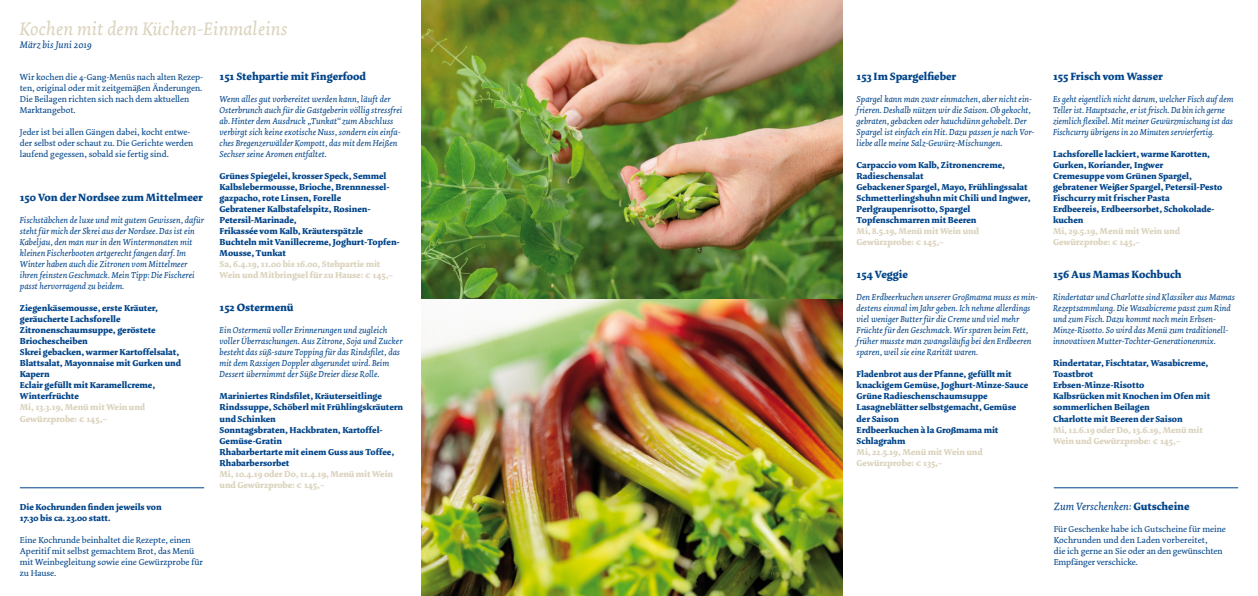
<style>
.page{position:relative;width:1258px;height:596px;background:#fff}
.page>*{position:absolute;margin:0;border:0;box-sizing:border-box;transform-origin:0 0}
.t1{font:italic 19px "Dolly";letter-spacing:.01em;color:#dbd3bd}
.subs{font:700 11px "Dolly";color:#004489}
.subs-2{font:italic 11px "Dolly";color:#004489}
.t2{font:italic 10px "Dolly";letter-spacing:.01em;color:#004489}
.copy{font:italic 9px/11px "Dolly";color:#004489}
.Speisen{font:700 9px/11px "Dolly";color:#004489}
.t3{font:9px/11px "Dolly";color:#004489}
.TERMINE{font:700 9px/11px "Dolly";letter-spacing:-.005em;color:#dbd3bd}
.s1{font-weight:700;font-style:normal}
</style>
<div class="page">
<img style="left:421px;top:0;width:421px;height:595px">
<hr style="left:20px;top:487px;width:184px;height:1px;background:#004489">
<hr style="left:1053px;top:487px;width:184px;height:1px;background:#004489">
<p class="t1" style="left:20px;top:17px;width:269px">Kochen mit dem Küchen-Einmaleins</p>
<p class="t2" style="left:20px;top:38px;width:74px">März bis Juni 2019</p>
<p class="t3" style="left:20px;top:72px;width:185px">Wir kochen die 4-Gang-Menüs nach alten Rezep&shy;ten, original oder mit zeitgemäßen Änderungen.</p>
<p class="t3" style="left:20px;top:94px;width:171px">Die Beilagen richten sich nach dem aktuellen<br>Marktangebot.</p>
<p class="t3" style="left:20px;top:127px;width:175px">Jeder ist bei allen Gängen dabei, kocht entwe&shy;der selbst oder schaut zu. Die Gerichte werden laufend gegessen, sobald sie fertig sind.</p>
<p class="subs" style="left:20px;top:191px;width:184px">150 Von der Nordsee zum Mittelmeer</p>
<p class="copy" style="left:20px;top:215px;width:186px">Fischstäbchen de luxe und mit gutem Gewissen, dafür steht für mich der Skrei aus der Nordsee. Das ist ein Kabeljau, den man nur in den Wintermonaten mit kleinen Fischerbooten artgerecht fangen darf. Im Winter haben auch die Zitronen vom Mittelmeer ihren feinsten Geschmack. Mein Tipp: Die Fischerei passt hervorragend zu beidem.</p>
<p class="Speisen" style="left:20px;top:303px;width:140px">Ziegenkäsemousse, erste Kräuter, geräucherte Lachsforelle</p>
<p class="Speisen" style="left:20px;top:325px;width:137px">Zitronenschaumsuppe, geröstete<br>Briochescheiben</p>
<p class="Speisen" style="left:20px;top:347px;width:163px">Skrei gebacken, warmer Kartoffelsalat,<br>Blattsalat, Mayonnaise mit Gurken und<br>Kapern</p>
<p class="Speisen" style="left:20px;top:380px;width:137px">Eclair gefüllt mit Karamellcreme,<br>Winterfrüchte</p>
<p class="TERMINE" style="left:20px;top:402px;width:127px">Mi, 13.3.19, Menü mit Wein und<br>Gewürzprobe: € 145,–</p>
<p class="subs" style="left:219px;top:70px;width:148px">151 Stehpartie mit Fingerfood</p>
<p class="copy" style="left:219px;top:94px;width:184px">Wenn alles gut vorbereitet werden kann, läuft der Osterbrunch auch für die Gastgeberin völlig stressfrei ab. Hinter dem Ausdruck „Tunkat“ zum Abschluss verbirgt sich keine exotische Nuss, sondern ein einfa&shy;ches Bregenzerwälder Kompott, das mit dem Heißen Sechser seine Aromen entfaltet.</p>
<p class="Speisen" style="left:219px;top:171px;width:168px">Grünes Spiegelei, krosser Speck, Semmel</p>
<p class="Speisen" style="left:219px;top:182px;width:172px">Kalbslebermousse, Brioche, Brennnessel&shy;gazpacho, rote Linsen, Forelle</p>
<p class="Speisen" style="left:219px;top:204px;width:152px">Gebratener Kalbstafelspitz, Rosinen-<br>Petersil-Marinade,</p>
<p class="Speisen" style="left:219px;top:226px;width:145px">Frikassée vom Kalb, Kräuterspätzle</p>
<p class="Speisen" style="left:219px;top:237px;width:182px">Buchteln mit Vanillecreme, Joghurt-Topfen-<br>Mousse, Tunkat</p>
<p class="TERMINE" style="left:219px;top:259px;width:175px">Sa, 6.4.19, 11.00 bis 16.00, Stehpartie mit<br>Wein und Mitbringsel für zu Hause: € 145,–</p>
<p class="subs" style="left:219px;top:301px;width:76px">152 Ostermenü</p>
<p class="copy" style="left:219px;top:325px;width:184px">Ein Ostermenü voller Erinnerungen und zugleich voller Überraschungen. Aus Zitrone, Soja und Zucker besteht das süß-saure Topping für das Rindsfilet, das mit dem Rassigen Doppler abgerundet wird. Beim Dessert übernimmt der Süße Dreier diese Rolle.</p>
<p class="Speisen" style="left:219px;top:391px;width:164px">Mariniertes Rindsfilet, Kräuterseitlinge</p>
<p class="Speisen" style="left:219px;top:402px;width:185px">Rindssuppe, Schöberl mit Frühlingskräutern und Schinken</p>
<p class="Speisen" style="left:219px;top:424px;width:165px">Sonntagsbraten, Hackbraten, Kartoffel-<br>Gemüse-Gratin</p>
<p class="Speisen" style="left:219px;top:446px;width:176px">Rhabarbertarte mit einem Guss aus Toffee,<br>Rhabarbersorbet</p>
<p class="TERMINE" style="left:219px;top:468px;width:175px">Mi, 10.4.19 oder Do, 11.4.19, Menü mit Wein und Gewürzprobe: € 145,–</p>
<p class="subs" style="left:856px;top:70px;width:101px">153 Im Spargelfieber</p>
<p class="copy" style="left:856px;top:94px;width:179px">Spargel kann man zwar einmachen, aber nicht ein&shy;frieren. Deshalb nützen wir die Saison. Ob gekocht, gebraten, gebacken oder hauchdünn gehobelt. Der Spargel ist einfach ein Hit. Dazu passen je nach Vor&shy;liebe alle meine Salz-Gewürz-Mischungen.</p>
<p class="Speisen" style="left:856px;top:160px;width:150px">Carpaccio vom Kalb, Zitronencreme,<br>Radieschensalat</p>
<p class="Speisen" style="left:856px;top:182px;width:172px">Gebackener Spargel, Mayo, Frühlingssalat</p>
<p class="Speisen" style="left:856px;top:193px;width:175px">Schmetterlingshuhn mit Chili und Ingwer,<br>Perlgraupenrisotto, Spargel</p>
<p class="Speisen" style="left:856px;top:215px;width:121px">Topfenschmarren mit Beeren</p>
<p class="TERMINE" style="left:856px;top:226px;width:124px">Mi, 8.5.19, Menü mit Wein und<br>Gewürzprobe: € 145,–</p>
<p class="subs" style="left:856px;top:268px;width:53px">154 Veggie</p>
<p class="copy" style="left:856px;top:292px;width:183px">Den Erdbeerkuchen unserer Großmama muss es min&shy;destens einmal im Jahr geben. Ich nehme allerdings viel weniger Butter für die Creme und viel mehr Früchte für den Geschmack. Wir sparen beim Fett, früher musste man zwangsläufig bei den Erdbeeren sparen, weil sie eine Rarität waren.</p>
<p class="Speisen" style="left:856px;top:369px;width:173px">Fladenbrot aus der Pfanne, gefüllt mit knackigem Gemüse, Joghurt-Minze-Sauce</p>
<p class="Speisen" style="left:856px;top:391px;width:132px">Grüne Radieschenschaumsuppe</p>
<p class="Speisen" style="left:856px;top:402px;width:161px">Lasagneblätter selbstgemacht, Gemüse der Saison</p>
<p class="Speisen" style="left:856px;top:424px;width:143px">Erdbeerkuchen à la Großmama mit<br>Schlagrahm</p>
<p class="TERMINE" style="left:856px;top:446px;width:128px">Mi, 22.5.19, Menü mit Wein und<br>Gewürzprobe: € 135,–</p>
<p class="subs" style="left:1052px;top:70px;width:111px">155 Frisch vom Wasser</p>
<p class="copy" style="left:1052px;top:94px;width:182px">Es geht eigentlich nicht darum, welcher Fisch auf dem Teller ist. Hauptsache, er ist frisch. Da bin ich gerne ziemlich flexibel. Mit meiner Gewürzmischung ist das Fischcurry übrigens in 20 Minuten servierfertig.</p>
<p class="Speisen" style="left:1052px;top:149px;width:158px">Lachsforelle lackiert, warme Karotten,<br>Gurken, Koriander, Ingwer</p>
<p class="Speisen" style="left:1052px;top:171px;width:171px">Cremesuppe vom Grünen Spargel, gebratener Weißer Spargel, Petersil-Pesto</p>
<p class="Speisen" style="left:1052px;top:193px;width:118px">Fischcurry mit frischer Pasta</p>
<p class="Speisen" style="left:1052px;top:204px;width:163px">Erdbeereis, Erdbeersorbet, Schokolade&shy;kuchen</p>
<p class="TERMINE" style="left:1052px;top:226px;width:128px">Mi, 29.5.19, Menü mit Wein und<br>Gewürzprobe: € 145,–</p>
<p class="subs" style="left:1052px;top:268px;width:130px">156 Aus Mamas Kochbuch</p>
<p class="copy" style="left:1052px;top:292px;width:183px">Rindertatar und Charlotte sind Klassiker aus Mamas Rezeptsammlung. Die Wasabicreme passt zum Rind und zum Fisch. Dazu kommt noch mein Erbsen-Minze-Risotto. So wird das Menü zum traditionell&shy;innovativen Mutter-Tochter-Generationenmix.</p>
<p class="Speisen" style="left:1052px;top:358px;width:157px">Rindertatar, Fischtatar, Wasabicreme,<br>Toastbrot</p>
<p class="Speisen" style="left:1052px;top:380px;width:93px">Erbsen-Minze-Risotto</p>
<p class="Speisen" style="left:1052px;top:391px;width:159px">Kalbsrücken mit Knochen im Ofen mit sommerlichen Beilagen</p>
<p class="Speisen" style="left:1052px;top:413px;width:131px">Charlotte mit Beeren der Saison</p>
<p class="TERMINE" style="left:1052px;top:424px;width:151px">Mi, 12.6.19 oder Do, 13.6.19, Menü mit<br>Wein und Gewürzprobe: € 145,–</p>
<p class="Speisen" style="left:20px;top:501px;width:143px">Die Kochrunden finden jeweils von<br>17.30 bis ca. 23.00 statt.</p>
<p class="t3" style="left:20px;top:534px;width:185px">Eine Kochrunde beinhaltet die Rezepte, einen Aperitif mit selbst gemachtem Brot, das Menü mit Weinbegleitung sowie eine Gewürzprobe für zu Hause.</p>
<p class="subs-2" style="left:1053px;top:499px;width:137px">Zum Verschenken: <span class="s1">Gutscheine</span></p>
<p class="t3" style="left:1053px;top:523px;width:174px">Für Geschenke habe ich Gutscheine für meine Kochrunden und den Laden vorbereitet,<br>die ich gerne an Sie oder an den gewünschten Empfänger verschicke.</p>
</div>
